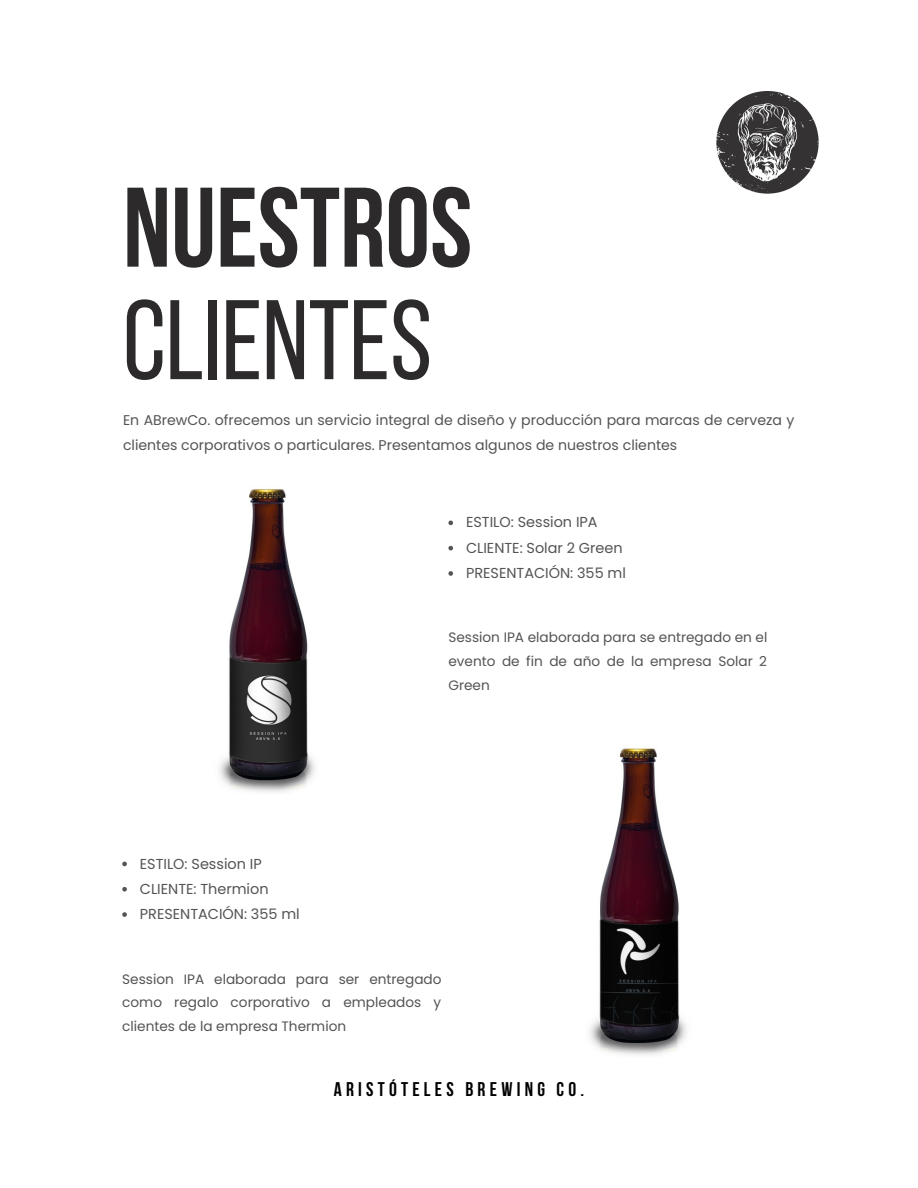
<style>
.page{position:relative;width:918px;height:1188px;background:#fff}
.page>*{position:absolute;margin:0;border:0;box-sizing:border-box;transform-origin:0 0}
.t1{font:700 112.95px "Bebas Neue";color:#2c2a2b}
.t2{font:112.95px "Bebas Neue";color:#2c2a2b}
.t3{font:700 19.8px "Bebas Neue";letter-spacing:.215em;color:#000}
.t4{font:14.4px/25.3px "Poppins";color:#545454}
.t5{font:14.1px/25.3px "Poppins";color:#545454}
.t6{font:13.65px/23.7px "Poppins";color:#545454;text-align:justify}
</style>
<div class="page">
<img style="left:716px;top:92px;width:103px;height:102px">
<img style="left:219px;top:488px;width:96px;height:304px">
<img style="left:590px;top:748px;width:97px;height:307px">
<svg style="left:448px;top:521px;width:5px;height:4px"></svg>
<svg style="left:448px;top:546px;width:5px;height:4px"></svg>
<svg style="left:448px;top:571px;width:5px;height:5px"></svg>
<svg style="left:122px;top:862px;width:5px;height:4px"></svg>
<svg style="left:122px;top:887px;width:5px;height:5px"></svg>
<svg style="left:122px;top:912px;width:5px;height:5px"></svg>
<h1 class="t1" style="left:123px;top:182px;width:351px">NUESTROS</h1>
<h1 class="t2" style="left:123px;top:294px;width:311px">CLIENTES</h1>
<p class="t5" style="left:123px;top:407px;width:673px">En ABrewCo. ofrecemos un servicio integral de diseño y producción para marcas de cerveza y clientes corporativos o particulares. Presentamos algunos de nuestros clientes</p>
<p class="t4" style="left:466px;top:510px;width:161px">ESTILO: Session IPA<br>CLIENTE: Solar 2 Green<br>PRESENTACIÓN: 355 ml</p>
<p class="t4" style="left:140px;top:851px;width:161px">ESTILO: Session IP<br>CLIENTE: Thermion<br>PRESENTACIÓN: 355 ml</p>
<p class="t6" style="left:448px;top:626px;width:320px">Session IPA elaborada para se entregado en el evento de fin de año de la empresa Solar 2<br>Green</p>
<p class="t6" style="left:122px;top:967px;width:321px">Session IPA elaborada para ser entregado como regalo corporativo a empleados y clientes de la empresa Thermion</p>
<h2 class="t3" style="left:334px;top:1081px;width:252px">ARISTÓTELES BREWING CO.</h2>
</div>
